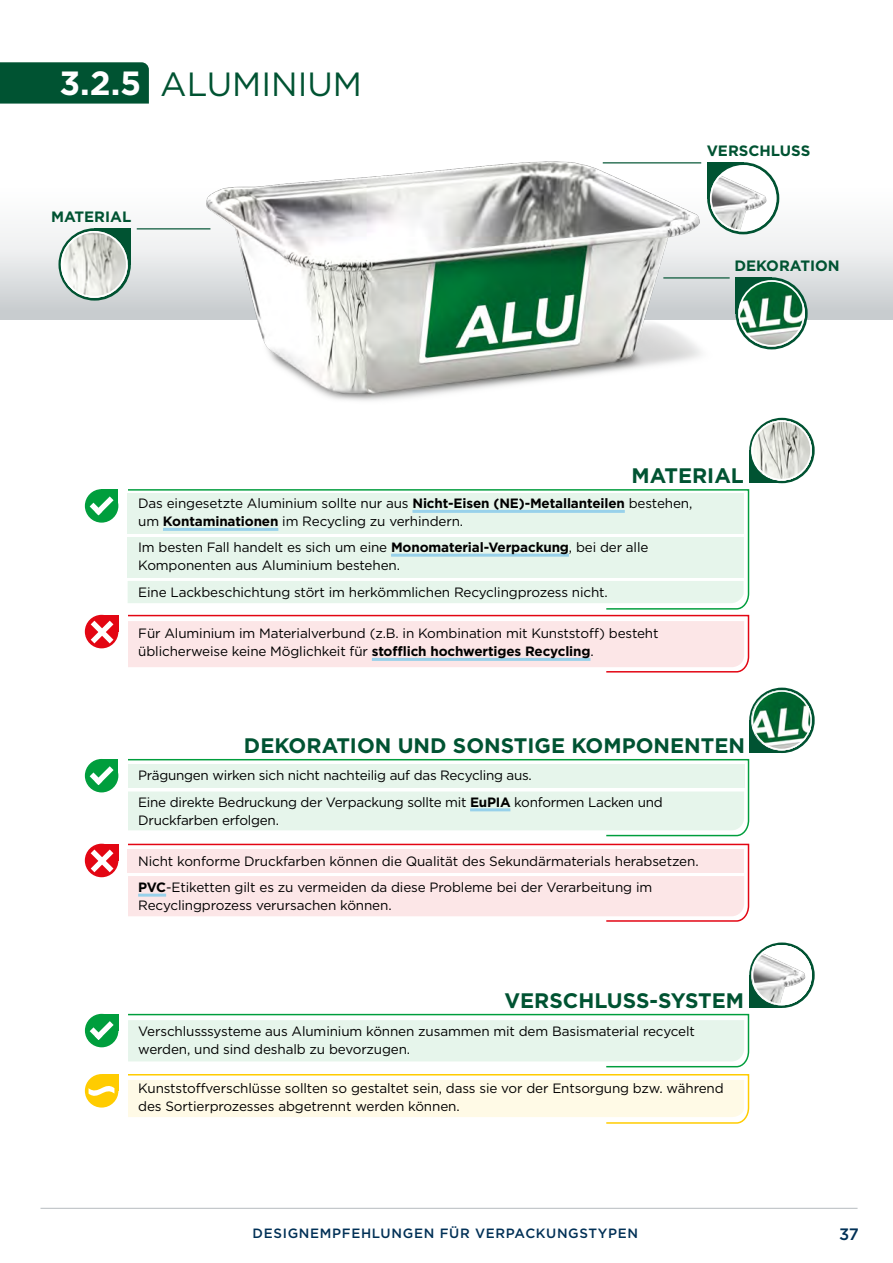
<style>
.page{position:relative;width:893px;height:1263px;background:#fff}
.page>*{position:absolute;margin:0;border:0;box-sizing:border-box;transform-origin:0 0}
.t1{font:33.6px "Gotham";color:#005332}
.t2{font:700 21px "Gotham";color:#005332}
.t3{font:500 16.5px "Gotham";color:#003056}
.t4{font:700 15px "Gotham";color:#005332}
.t5{font:13.5px/18px "Gotham";letter-spacing:-.01em;color:#000}
.t6{font:500 13.5px "Gotham";letter-spacing:.05em;color:#003056}
.s1{font-weight:700;color:#fff}
.s2{font-weight:700}
</style>
<div class="page">
<div style="left:0;top:167px;width:893px;height:153px;background:linear-gradient(to bottom,#fff,#c9ced0)"></div>
<img style="left:183px;top:161px;width:546px;height:240px">
<hr style="left:41px;top:1208px;width:816px;height:1px;background:#bec3c6">
<div style="left:102px;top:1074px;width:16px;height:17px;background:#fc0"></div>
<div style="left:86px;top:1075px;width:32px;height:32px;background:#fc0;border-radius:50%"></div>
<div style="left:85px;top:1074px;width:33px;height:33px;border:1px solid #fc0;border-radius:50%"></div>
<svg style="left:89px;top:1080px;width:25px;height:21px"></svg>
<svg style="left:128px;top:1013px;width:622px;height:111px"></svg>
<div style="left:102px;top:1014px;width:16px;height:16px;background:#009e3d"></div>
<div style="left:86px;top:1014px;width:32px;height:32px;background:#009e3d;border-radius:50%"></div>
<div style="left:85px;top:1014px;width:33px;height:33px;border:1px solid #009e3d;border-radius:50%"></div>
<svg style="left:90px;top:1021px;width:24px;height:19px"></svg>
<svg style="left:127px;top:489px;width:623px;height:121px;background:#e5f4ea"></svg>
<hr style="left:412px;top:510px;width:213px;height:3px;background:#98d1ea">
<hr style="left:163px;top:528px;width:115px;height:3px;background:#98d1ea">
<hr style="left:391px;top:554px;width:178px;height:3px;background:#98d1ea">
<div style="left:102px;top:489px;width:16px;height:17px;background:#009e3d"></div>
<div style="left:86px;top:490px;width:32px;height:32px;background:#009e3d;border-radius:50%"></div>
<div style="left:85px;top:489px;width:33px;height:34px;border:1px solid #009e3d;border-radius:50%"></div>
<svg style="left:90px;top:496px;width:24px;height:19px"></svg>
<div style="left:102px;top:615px;width:16px;height:17px;background:#e30613"></div>
<div style="left:86px;top:615px;width:32px;height:33px;background:#e30613;border-radius:50%"></div>
<div style="left:85px;top:615px;width:33px;height:33px;border:1px solid #e30613;border-radius:50%"></div>
<svg style="left:91px;top:621px;width:22px;height:22px"></svg>
<svg style="left:128px;top:614px;width:622px;height:59px"></svg>
<hr style="left:372px;top:658px;width:218px;height:3px;background:#98d1ea">
<svg style="left:128px;top:758px;width:622px;height:79px"></svg>
<hr style="left:470px;top:808px;width:40px;height:3px;background:#98d1ea">
<div style="left:102px;top:759px;width:16px;height:17px;background:#009e3d"></div>
<div style="left:86px;top:760px;width:32px;height:32px;background:#009e3d;border-radius:50%"></div>
<div style="left:85px;top:759px;width:33px;height:33px;border:1px solid #009e3d;border-radius:50%"></div>
<svg style="left:90px;top:766px;width:24px;height:19px"></svg>
<svg style="left:127px;top:843px;width:623px;height:79px"></svg>
<div style="left:102px;top:844px;width:16px;height:16px;background:#e30613"></div>
<div style="left:86px;top:844px;width:32px;height:32px;background:#e30613;border-radius:50%"></div>
<div style="left:85px;top:844px;width:33px;height:33px;border:1px solid #e30613;border-radius:50%"></div>
<svg style="left:91px;top:849px;width:22px;height:23px"></svg>
<div style="left:128px;top:876px;width:616px;height:40px;background:#fce6e7"></div>
<div style="left:749px;top:975px;width:33px;height:33px;background:#005332"></div>
<div style="left:749px;top:942px;width:66px;height:66px;border:3px solid #005332;border-radius:50%"></div>
<svg style="left:752px;top:945px;width:60px;height:60px"></svg>
<div style="left:752px;top:945px;width:60px;height:60px;border:2px solid #fff;border-radius:50%"></div>
<div style="left:749px;top:720px;width:33px;height:33px;background:#005332"></div>
<div style="left:749px;top:688px;width:66px;height:65px;border:3px solid #005332;border-radius:50%"></div>
<svg style="left:752px;top:690px;width:60px;height:60px"></svg>
<div style="left:752px;top:690px;width:60px;height:60px;border:2px solid #fff;border-radius:50%"></div>
<div style="left:749px;top:450px;width:33px;height:33px;background:#005332"></div>
<div style="left:749px;top:418px;width:66px;height:65px;border:3px solid #005332;border-radius:50%"></div>
<svg style="left:752px;top:420px;width:60px;height:60px"></svg>
<div style="left:752px;top:420px;width:60px;height:60px;border:2px solid #fff;border-radius:50%"></div>
<hr style="left:603px;top:162px;width:98px;height:1px;background:#005332">
<div style="left:707px;top:162px;width:36px;height:36px;background:#005332"></div>
<div style="left:707px;top:162px;width:72px;height:72px;border:3px solid #005332;border-radius:50%"></div>
<img style="left:710px;top:165px;width:66px;height:67px;border-radius:33px">
<div style="left:710px;top:165px;width:66px;height:67px;border:2px solid #fff;border-radius:50%"></div>
<hr style="left:663px;top:277px;width:67px;height:2px;background:#005332">
<div style="left:735px;top:277px;width:37px;height:36px;background:#005332"></div>
<div style="left:735px;top:277px;width:73px;height:72px;border:3px solid #005332;border-radius:50%"></div>
<img style="left:738px;top:280px;width:67px;height:67px;border-radius:33px">
<div style="left:738px;top:280px;width:67px;height:67px;border:2px solid #fff;border-radius:50%"></div>
<hr style="left:137px;top:228px;width:73px;height:1px;background:#005332">
<div style="left:95px;top:228px;width:36px;height:36px;background:#005332"></div>
<div style="left:58px;top:228px;width:73px;height:73px;border:3px solid #005332;border-radius:50%"></div>
<img style="left:61px;top:231px;width:67px;height:67px;border-radius:33px">
<div style="left:61px;top:231px;width:67px;height:67px;border:2px solid #fff;border-radius:50%"></div>
<div style="left:0;top:62px;width:149px;height:42px;background:#005332"></div>
<hr style="left:138px;top:894px;width:28px;height:3px;background:#98d1ea">
<h1 class="t1" style="left:59px;top:62px;width:304px"><span class="s1">3.2.5</span> ALUMINIUM</h1>
<p class="t4" style="left:51px;top:207px;width:82px">MATERIAL</p>
<p class="t4" style="left:707px;top:141px;width:105px">VERSCHLUSS</p>
<p class="t4" style="left:734px;top:256px;width:107px">DEKORATION</p>
<h2 class="t2" style="left:631px;top:462px;width:114px">MATERIAL</h2>
<p class="t5" style="left:138px;top:494px;width:556px">Das eingesetzte Aluminium sollte nur aus <span class="s2">Nicht-Eisen (NE)-Metallanteilen</span> bestehen, um <span class="s2">Kontaminationen</span> im Recycling zu verhindern.</p>
<p class="t5" style="left:138px;top:538px;width:512px">Im besten Fall handelt es sich um eine <span class="s2">Monomaterial-Verpackung</span>, bei der alle<br>Komponenten aus Aluminium bestehen.</p>
<p class="t5" style="left:138px;top:583px;width:471px">Eine Lackbeschichtung stört im herkömmlichen Recyclingprozess nicht.</p>
<p class="t5" style="left:138px;top:624px;width:522px">Für Aluminium im Materialverbund (z.B. in Kombination mit Kunststoff) besteht üblicherweise keine Möglichkeit für <span class="s2">stofflich hochwertiges Recycling</span>.</p>
<h2 class="t2" style="left:244px;top:732px;width:503px">DEKORATION UND SONSTIGE KOMPONENTEN</h2>
<p class="t5" style="left:138px;top:762px;width:526px;line-height:26.7px">Prägungen wirken sich nicht nachteilig auf das Recycling aus.<br>Eine direkte Bedruckung der Verpackung sollte mit <span class="s2">EuPIA</span> konformen Lacken und</p>
<p class="t5" style="left:138px;top:811px;width:142px">Druckfarben erfolgen.</p>
<p class="t5" style="left:138px;top:852px;width:562px">Nicht konforme Druckfarben können die Qualität des Sekundärmaterials herabsetzen.</p>
<p class="t5" style="left:138px;top:878px;width:516px"><span class="s2">PVC</span>-Etiketten gilt es zu vermeiden da diese Probleme bei der Verarbeitung im<br>Recyclingprozess verursachen können.</p>
<h2 class="t2" style="left:504px;top:986px;width:241px">VERSCHLUSS-SYSTEM</h2>
<p class="t5" style="left:138px;top:1022px;width:558px">Verschlusssysteme aus Aluminium können zusammen mit dem Basismaterial recycelt werden, und sind deshalb zu bevorzugen.</p>
<p class="t5" style="left:138px;top:1079px;width:587px">Kunststoffverschlüsse sollten so gestaltet sein, dass sie vor der Entsorgung bzw. während des Sortierprozesses abgetrennt werden können.</p>
<p class="t6" style="left:253px;top:1224px;width:387px">DESIGNEMPFEHLUNGEN FÜR VERPACKUNGSTYPEN</p>
<p class="t3" style="left:839px;top:1223px;width:21px">37</p>
</div>
